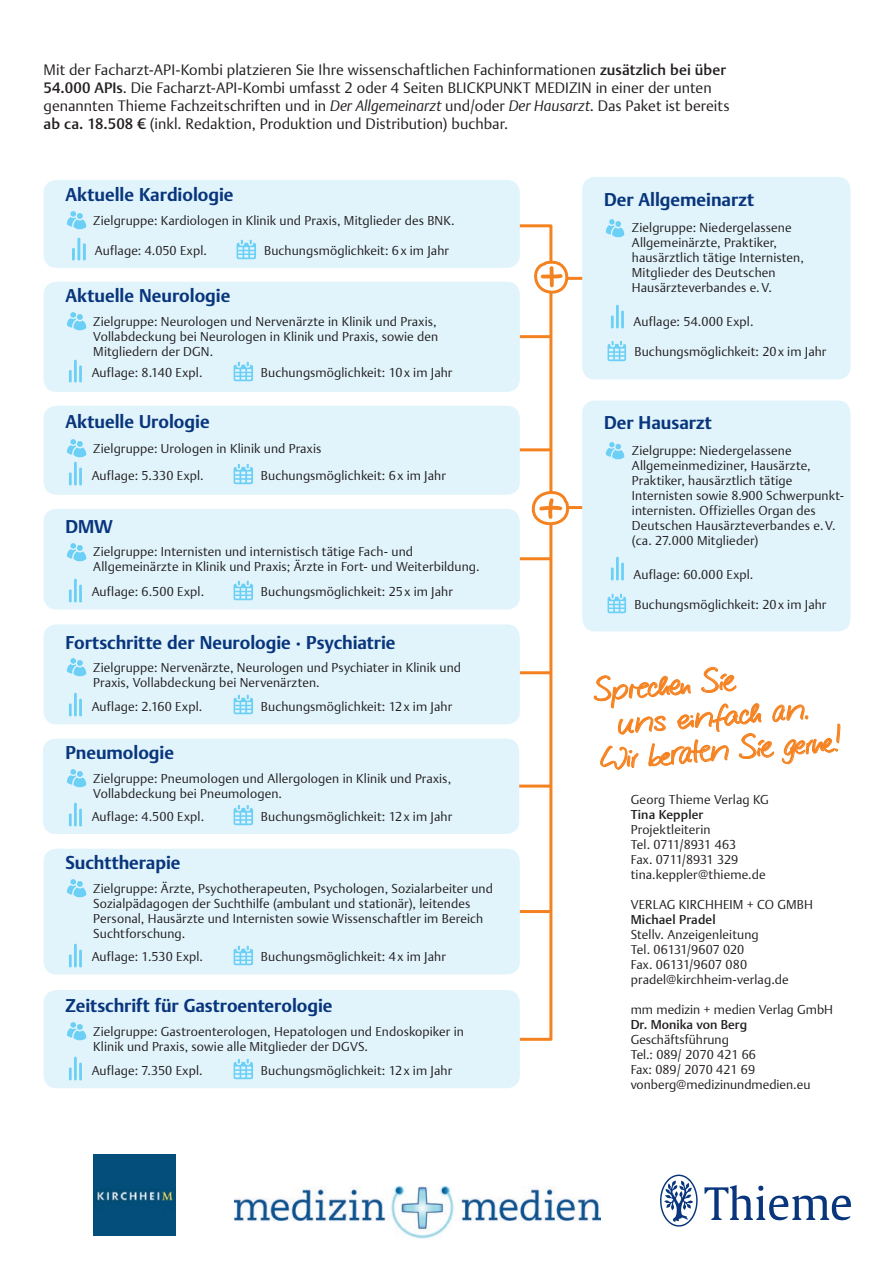
<style>
.page{position:relative;width:893px;height:1263px;background:#fff}
.page>*{position:absolute;margin:0;border:0;box-sizing:border-box;transform-origin:0 0}
.t1{font:36px "Thieme Script";color:#f58220}
.t2{font:700 18px "Thieme Argo 2011";color:#08357c}
.t3{font:300 15px/18px "Thieme Argo 2011";color:#231f20}
.t4{font:300 12.75px/15px "Thieme Argo 2011";letter-spacing:.01em;color:#231f20}
.t5{font:500 12.75px "Thieme Argo 2011";letter-spacing:.01em;color:#231f20}
.s1{font-weight:500}
.s2{font-style:italic}
</style>
<div class="page">
<div style="left:497px;top:224px;width:55px;height:817px;border:3px solid #f58220"></div>
<hr style="left:542px;top:506px;width:51px;height:3px;background:#f58220">
<svg style="left:531px;top:487px;width:43px;height:46px"></svg>
<svg style="left:593px;top:666px;width:247px;height:104px"></svg>
<hr style="left:506px;top:910px;width:44px;height:3px;background:#f58220">
<hr style="left:502px;top:557px;width:48px;height:3px;background:#f58220">
<hr style="left:499px;top:784px;width:51px;height:3px;background:#f58220">
<hr style="left:543px;top:277px;width:52px;height:3px;background:#f58220">
<div style="left:582px;top:400px;width:268px;height:231px;background:#e1f4fc;border-radius:13px"></div>
<img style="left:611px;top:557px;width:13px;height:23px">
<img style="left:606px;top:442px;width:19px;height:18px">
<img style="left:607px;top:593px;width:19px;height:21px">
<hr style="left:510px;top:335px;width:40px;height:3px;background:#f58220">
<hr style="left:506px;top:448px;width:44px;height:3px;background:#f58220">
<hr style="left:509px;top:671px;width:41px;height:3px;background:#f58220">
<div style="left:43px;top:739px;width:476px;height:95px;background:#e1f4fc;border-radius:13px"></div>
<img style="left:67px;top:769px;width:19px;height:19px">
<img style="left:69px;top:803px;width:13px;height:23px">
<img style="left:234px;top:805px;width:19px;height:20px">
<div style="left:44px;top:849px;width:476px;height:125px;background:#e1f4fc;border-radius:13px"></div>
<img style="left:67px;top:879px;width:19px;height:19px">
<img style="left:69px;top:943px;width:13px;height:24px">
<img style="left:234px;top:946px;width:19px;height:20px">
<div style="left:44px;top:990px;width:476px;height:98px;background:#e1f4fc;border-radius:13px"></div>
<img style="left:67px;top:1022px;width:19px;height:19px">
<img style="left:69px;top:1057px;width:13px;height:23px">
<img style="left:234px;top:1059px;width:19px;height:20px">
<div style="left:44px;top:180px;width:476px;height:88px;background:#e1f4fc;border-radius:13px"></div>
<img style="left:67px;top:211px;width:19px;height:19px">
<img style="left:72px;top:237px;width:14px;height:24px">
<img style="left:237px;top:239px;width:19px;height:21px">
<div style="left:44px;top:282px;width:476px;height:110px;background:#e1f4fc;border-radius:13px"></div>
<img style="left:67px;top:312px;width:19px;height:18px">
<img style="left:69px;top:359px;width:13px;height:24px">
<img style="left:234px;top:361px;width:19px;height:20px">
<div style="left:44px;top:624px;width:476px;height:100px;background:#e1f4fc;border-radius:13px"></div>
<img style="left:67px;top:658px;width:19px;height:18px">
<img style="left:69px;top:692px;width:13px;height:24px">
<img style="left:234px;top:695px;width:19px;height:20px">
<div style="left:44px;top:406px;width:476px;height:89px;background:#e1f4fc;border-radius:13px"></div>
<img style="left:67px;top:439px;width:19px;height:18px">
<img style="left:69px;top:462px;width:13px;height:23px">
<img style="left:234px;top:464px;width:19px;height:20px">
<div style="left:582px;top:177px;width:268px;height:202px;background:#e1f4fc;border-radius:13px"></div>
<img style="left:611px;top:304px;width:13px;height:24px">
<img style="left:606px;top:219px;width:19px;height:18px">
<img style="left:607px;top:341px;width:19px;height:20px">
<div style="left:44px;top:509px;width:476px;height:100px;background:#e1f4fc;border-radius:13px"></div>
<img style="left:67px;top:543px;width:19px;height:18px">
<img style="left:69px;top:578px;width:13px;height:24px">
<img style="left:234px;top:581px;width:19px;height:20px">
<svg style="left:534px;top:256px;width:43px;height:38px"></svg>
<img style="left:660px;top:1174px;width:191px;height:53px">
<img style="left:94px;top:1154px;width:82px;height:81px">
<img style="left:234px;top:1186px;width:367px;height:52px">
<p class="t3" style="left:44px;top:60px;width:687px">Mit der Facharzt-API-Kombi platzieren Sie Ihre wissenschaftlichen Fachinformationen <span class="s1">zusätzlich bei über 54.000 APIs</span>. Die Facharzt-API-Kombi umfasst 2 oder 4 Seiten BLICKPUNKT MEDIZIN in einer der unten genannten Thieme Fachzeitschriften und in <span class="s2">Der Allgemeinarzt</span> und/oder <span class="s2">Der Hausarzt</span>. Das Paket ist bereits <span class="s1">ab ca. 18.508 €</span> (inkl. Redaktion, Produktion und Distribution) buchbar.</p>
<h2 class="t2" style="left:66px;top:183px;width:170px">Aktuelle Kardiologie</h2>
<p class="t4" style="left:93px;top:213px;width:363px">Zielgruppe: Kardiologen in Klinik und Praxis, Mitglieder des BNK.</p>
<p class="t4" style="left:95px;top:243px;width:114px">Auflage: 4.050 Expl.</p>
<p class="t4" style="left:264px;top:243px;width:186px">Buchungsmöglichkeit: 6x im Jahr</p>
<h2 class="t2" style="left:66px;top:283px;width:166px">Aktuelle Neurologie</h2>
<p class="t4" style="left:93px;top:313px;width:346px">Zielgruppe: Neurologen und Nervenärzte in Klinik und Praxis,<br>Vollabdeckung bei Neurologen in Klinik und Praxis, sowie den<br>Mitgliedern der DGN.</p>
<p class="t4" style="left:92px;top:365px;width:112px">Auflage: 8.140 Expl.</p>
<p class="t4" style="left:261px;top:365px;width:193px">Buchungsmöglichkeit: 10x im Jahr</p>
<h2 class="t2" style="left:66px;top:410px;width:146px">Aktuelle Urologie</h2>
<p class="t4" style="left:92px;top:435px;width:231px;line-height:27px">Zielgruppe: Urologen in Klinik und Praxis<br>Auflage: 5.330 Expl.</p>
<p class="t4" style="left:261px;top:467px;width:186px">Buchungsmöglichkeit: 6x im Jahr</p>
<h2 class="t2" style="left:66px;top:514px;width:49px">DMW</h2>
<p class="t4" style="left:93px;top:543px;width:388px">Zielgruppe: Internisten und internistisch tätige Fach- und<br>Allgemeinärzte in Klinik und Praxis; Ärzte in Fort- und Weiterbildung.</p>
<p class="t4" style="left:92px;top:584px;width:114px">Auflage: 6.500 Expl.</p>
<p class="t4" style="left:261px;top:584px;width:193px">Buchungsmöglichkeit: 25x im Jahr</p>
<h2 class="t2" style="left:66px;top:631px;width:332px">Fortschritte der Neurologie · Psychiatrie</h2>
<p class="t4" style="left:93px;top:659px;width:369px">Zielgruppe: Nervenärzte, Neurologen und Psychiater in Klinik und<br>Praxis, Vollabdeckung bei Nervenärzten.</p>
<p class="t4" style="left:92px;top:698px;width:112px">Auflage: 2.160 Expl.</p>
<p class="t4" style="left:261px;top:698px;width:193px">Buchungsmöglichkeit: 12x im Jahr</p>
<h2 class="t2" style="left:66px;top:741px;width:110px">Pneumologie</h2>
<p class="t4" style="left:93px;top:771px;width:359px">Zielgruppe: Pneumologen und Allergologen in Klinik und Praxis,<br>Vollabdeckung bei Pneumologen.</p>
<p class="t4" style="left:92px;top:808px;width:114px">Auflage: 4.500 Expl.</p>
<p class="t4" style="left:261px;top:808px;width:193px">Buchungsmöglichkeit: 12x im Jahr</p>
<h2 class="t2" style="left:66px;top:851px;width:116px">Suchttherapie</h2>
<p class="t4" style="left:93px;top:881px;width:401px">Zielgruppe: Ärzte, Psychotherapeuten, Psychologen, Sozialarbeiter und Sozialpädagogen der Suchthilfe (ambulant und stationär), leitendes Personal, Hausärzte und Internisten sowie Wissenschaftler im Bereich Suchtforschung.</p>
<p class="t4" style="left:92px;top:949px;width:113px">Auflage: 1.530 Expl.</p>
<p class="t4" style="left:261px;top:949px;width:186px">Buchungsmöglichkeit: 4x im Jahr</p>
<h2 class="t2" style="left:66px;top:994px;width:269px">Zeitschrift für Gastroenterologie</h2>
<p class="t4" style="left:93px;top:1024px;width:372px">Zielgruppe: Gastroenterologen, Hepatologen und Endoskopiker in<br>Klinik und Praxis, sowie alle Mitglieder der DGVS.</p>
<p class="t4" style="left:92px;top:1062px;width:112px">Auflage: 7.350 Expl.</p>
<p class="t4" style="left:261px;top:1062px;width:193px">Buchungsmöglichkeit: 12x im Jahr</p>
<h2 class="t2" style="left:604px;top:187px;width:152px">Der Allgemeinarzt</h2>
<p class="t4" style="left:632px;top:219px;width:174px">Zielgruppe: Niedergelassene<br>Allgemeinärzte, Praktiker, hausärztlich tätige Internisten,<br>Mitglieder des Deutschen<br>Hausärzteverbandes e.V.</p>
<p class="t4" style="left:633px;top:313px;width:122px">Auflage: 54.000 Expl.</p>
<p class="t4" style="left:634px;top:343px;width:193px">Buchungsmöglichkeit: 20x im Jahr</p>
<h2 class="t2" style="left:604px;top:411px;width:109px">Der Hausarzt</h2>
<p class="t4" style="left:632px;top:443px;width:214px">Zielgruppe: Niedergelassene Allgemeinmediziner, Hausärzte, Praktiker, hausärztlich tätige Internisten sowie 8.900 Schwerpunkt&shy;internisten. Offizielles Organ des Deutschen Hausärzteverbandes e.V. (ca. 27.000 Mitglieder)</p>
<p class="t4" style="left:633px;top:567px;width:121px">Auflage: 60.000 Expl.</p>
<p class="t4" style="left:634px;top:597px;width:193px">Buchungsmöglichkeit: 20x im Jahr</p>
<h1 class="t1" style="left:592px;top:667px;width:141px;rotate:-4deg">Sprechen Sie</h1>
<h1 class="t1" style="left:615px;top:699px;width:193px;rotate:-4deg">uns ei nfa ch an.</h1>
<h1 class="t1" style="left:597px;top:735px;width:245px;rotate:-4deg">Wi r beraten Sie gerne!</h1>
<p class="t4" style="left:631px;top:791px;width:139px">Georg Thieme Verlag KG</p>
<p class="t5" style="left:631px;top:806px;width:74px">Tina Keppler</p>
<p class="t4" style="left:631px;top:821px;width:136px">Projektleiterin<br>Tel. 0711/8931 463<br>Fax. 0711/8931 329 tina.keppler@thieme.de</p>
<p class="t4" style="left:631px;top:896px;width:184px">VERLAG KIRCHHEIM + CO GMBH</p>
<p class="t5" style="left:631px;top:911px;width:86px">Michael Pradel</p>
<p class="t4" style="left:631px;top:926px;width:159px">Stellv. Anzeigenleitung<br>Tel. 06131/9607 020<br>Fax. 06131/9607 080 pradel@kirchheim-verlag.de</p>
<p class="t4" style="left:631px;top:1001px;width:204px">mm medizin + medien Verlag GmbH</p>
<p class="t5" style="left:631px;top:1015px;width:118px">Dr. Monika von Berg</p>
<p class="t4" style="left:631px;top:1031px;width:181px">Geschäftsführung<br>Tel.: 089/ 2070 421 66<br>Fax: 089/ 2070 421 69 vonberg@medizinundmedien.eu</p>
</div>
